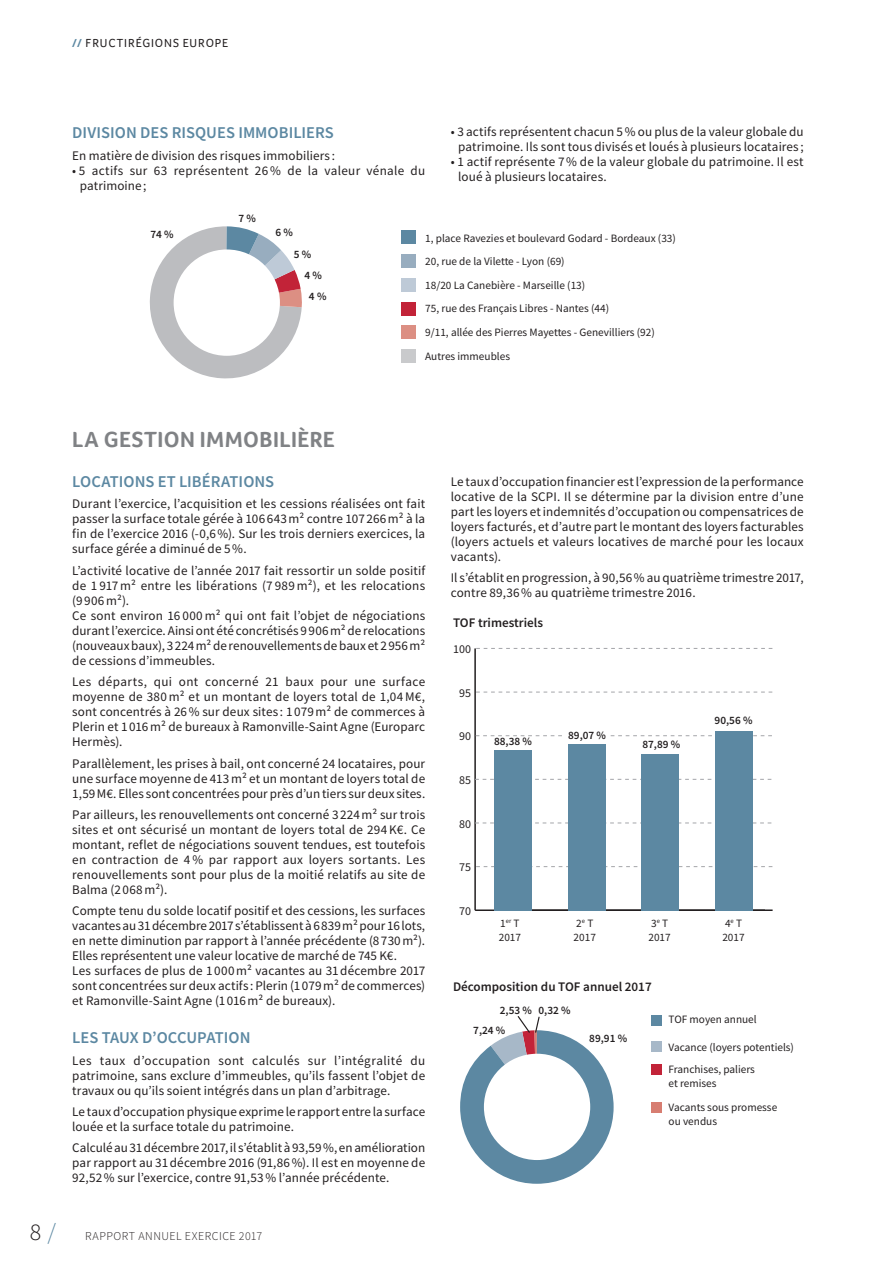
<style>
.page{position:relative;width:893px;height:1263px;background:#fff}
.page>*{position:absolute;margin:0;border:0;box-sizing:border-box;transform-origin:0 0}
.t1{font:700 22.5px "Foco";color:#808285}
.t2{font:600 16.5px "Source Sans Pro";letter-spacing:-.005em;color:#5c88a2}
.t3{font:13.2px/15px "Source Sans Pro";letter-spacing:.01em;color:#231f20;text-align:justify}
.t4{font:600 13.2px "Source Sans Pro";color:#231f20}
.t5{font:300 12px "Source Sans Pro";letter-spacing:.035em;color:#231f20}
.t6{font:12px "Foco";letter-spacing:.075em;color:#231f20}
.t7{font:12px "Source Sans Pro";color:#231f20}
.t8{font:11.25px/13.5px "Source Sans Pro";color:#231f20}
.t9{font:600 11.25px "Source Sans Pro";color:#231f20}
.s1{font-weight:700;color:#5c88a2}
.s2{font-size:24px}
.s3{font-size:24px;color:#5c88a2}
</style>
<div class="page">
<svg style="left:149px;top:226px;width:153px;height:153px"></svg>
<div style="left:401px;top:230px;width:15px;height:14px;background:#5c88a2"></div>
<div style="left:401px;top:254px;width:15px;height:14px;background:#98adbf"></div>
<div style="left:401px;top:278px;width:15px;height:14px;background:#becad7"></div>
<div style="left:401px;top:302px;width:15px;height:13px;background:#c22338"></div>
<div style="left:401px;top:325px;width:15px;height:14px;background:#dc8f83"></div>
<div style="left:401px;top:349px;width:15px;height:14px;background:#c9cacc"></div>
<div style="left:174px;top:249px;width:106px;height:107px;background:#fff;border-radius:50%"></div>
<div style="left:651px;top:1015px;width:10px;height:10px;background:#5c88a2"></div>
<div style="left:651px;top:1041px;width:10px;height:10px;background:#a7b8c8"></div>
<div style="left:651px;top:1064px;width:10px;height:11px;background:#c22338"></div>
<div style="left:651px;top:1102px;width:10px;height:11px;background:#d77d71"></div>
<hr style="left:474px;top:648px;width:2px;height:262px;background:#231f20">
<hr style="left:475px;top:909px;width:298px;height:2px;background:#231f20">
<svg style="left:476px;top:866px;width:297px;height:1px"></svg>
<svg style="left:475px;top:822px;width:297px;height:1px"></svg>
<svg style="left:475px;top:779px;width:297px;height:1px"></svg>
<svg style="left:476px;top:735px;width:296px;height:1px"></svg>
<svg style="left:476px;top:691px;width:297px;height:2px"></svg>
<svg style="left:476px;top:648px;width:297px;height:1px"></svg>
<div style="left:494px;top:750px;width:37px;height:160px;background:#5c88a2"></div>
<div style="left:568px;top:744px;width:37px;height:166px;background:#5c88a2"></div>
<div style="left:642px;top:754px;width:37px;height:156px;background:#5c88a2"></div>
<div style="left:715px;top:731px;width:38px;height:179px;background:#5c88a2"></div>
<svg style="left:460px;top:1016px;width:154px;height:168px"></svg>
<div style="left:566px;top:727px;width:42px;height:14px;background:#fff"></div>
<p class="t6" style="left:72px;top:35px;width:158px"><span class="s1">//</span> FRUCTIRÉGIONS EUROPE</p>
<p class="t2" style="left:72px;top:122px;width:19px">DIVISION</p>
<p class="t2" style="left:140px;top:122px;width:10px">DES</p>
<p class="t2" style="left:172px;top:122px;width:45px">RISQUES</p>
<p class="t2" style="left:238px;top:122px;width:10px">IMMOBILIERS</p>
<p class="t3" style="left:72px;top:148px;width:264px">En matière de division des risques immobiliers :</p>
<p class="t3" style="left:80px;top:163px;width:347px;text-indent:-7px">• 5 actifs sur 63 représentent 26 % de la valeur vénale du patrimoine ;</p>
<p class="t9" style="left:238px;top:211px;width:19px">7 %</p>
<p class="t3" style="left:451px;top:124px;width:354px;text-align:center">• 3 actifs représentent chacun 5 % ou plus de la valeur globale du patrimoine. Ils sont tous divisés et loués à plusieurs locataires ;</p>
<p class="t3" style="left:458px;top:154px;width:347px;text-indent:-7px">• 1 actif représente 7 % de la valeur globale du patrimoine. Il est loué à plusieurs locataires.</p>
<p class="t9" style="left:150px;top:226px;width:25px">74 %</p>
<p class="t9" style="left:275px;top:225px;width:19px">6 %</p>
<p class="t9" style="left:294px;top:246px;width:19px">5 %</p>
<p class="t9" style="left:304px;top:268px;width:19px">4 %</p>
<p class="t9" style="left:309px;top:289px;width:19px">4 %</p>
<p class="t8" style="left:425px;top:226px;width:252px;line-height:23.5px">1, place Ravezies et boulevard Godard - Bordeaux (33)<br>20, rue de la Vilette - Lyon (69)<br>18/20 La Canebière - Marseille (13)<br>75, rue des Français Libres - Nantes (44)<br>9/11, allée des Pierres Mayettes - Genevilliers (92)<br>Autres immeubles</p>
<h1 class="t1" style="left:72px;top:425px;width:46px">LA GESTION</h1>
<h1 class="t1" style="left:200px;top:425px;width:16px">IMMO</h1>
<h1 class="t1" style="left:259px;top:425px;width:63px">BILIÈRE</h1>
<p class="t2" style="left:72px;top:471px;width:19px">LOCATIONS</p>
<p class="t2" style="left:158px;top:471px;width:31px">ET LIBÉRATIONS</p>
<p class="t3" style="left:72px;top:496px;width:354px">Durant l’exercice, l’acquisition et les cessions réalisées ont fait passer la surface totale gérée à 106643 m² contre 107266 m² à la fin de l’exercice 2016 (-0,6 %). Sur les trois derniers exercices, la surface gérée a diminué de 5 %.</p>
<p class="t3" style="left:72px;top:563px;width:354px;text-align:left">L’activité locative de l’année 2017 fait ressortir un solde positif de 1 917 m² entre les libérations (7 989 m²), et les relocations (9 906 m²).<br>Ce sont environ 16 000 m² qui ont fait l’objet de négociations durant l’exercice. Ainsi ont été concrétisés 9906 m² de relocations (nouveaux baux), 3224 m² de renouvellements de baux et 2956 m² de cessions d’immeubles.</p>
<p class="t3" style="left:72px;top:674px;width:354px">Les départs, qui ont concerné 21 baux pour une surface moyenne de 380 m² et un montant de loyers total de 1,04 M€, sont concentrés à 26 % sur deux sites : 1 079 m² de commerces à Plerin et 1 016 m² de bureaux à Ramonville-Saint Agne (Europarc Hermès).</p>
<p class="t3" style="left:72px;top:756px;width:354px">Parallèlement, les prises à bail, ont concerné 24 locataires, pour une surface moyenne de 413 m² et un montant de loyers total de 1,59 M€. Elles sont concentrées pour près d’un tiers sur deux sites.</p>
<p class="t3" style="left:72px;top:807px;width:354px">Par ailleurs, les renouvellements ont concerné 3 224 m² sur trois sites et ont sécurisé un montant de loyers total de 294 K€. Ce montant, reflet de négociations souvent tendues, est toutefois en contraction de 4 % par rapport aux loyers sortants. Les renouvellements sont pour plus de la moitié relatifs au site de Balma (2 068 m²).</p>
<p class="t3" style="left:72px;top:903px;width:354px;text-align:left">Compte tenu du solde locatif positif et des cessions, les surfaces vacantes au 31 décembre 2017 s’établissent à 6839 m² pour 16 lots, en nette diminution par rapport à l’année précédente (8730 m²).<br>Elles représentent une valeur locative de marché de 745 K€.<br>Les surfaces de plus de 1 000 m² vacantes au 31 décembre 2017 sont concentrées sur deux actifs : Plerin (1079 m² de commerces) et Ramonville-Saint Agne (1 016 m² de bureaux).</p>
<p class="t2" style="left:72px;top:1027px;width:40px">LES TAUX</p>
<p class="t2" style="left:142px;top:1027px;width:25px">D’OCCUPATION</p>
<p class="t3" style="left:72px;top:1052px;width:354px">Les taux d’occupation sont calculés sur l’intégralité du patrimoine, sans exclure d’immeubles, qu’ils fassent l’objet de travaux ou qu’ils soient intégrés dans un plan d’arbitrage.</p>
<p class="t3" style="left:72px;top:1104px;width:354px">Le taux d’occupation physique exprime le rapport entre la surface louée et la surface totale du patrimoine.</p>
<p class="t3" style="left:72px;top:1140px;width:354px">Calculé au 31 décembre 2017, il s’établit à 93,59 %, en amélioration par rapport au 31 décembre 2016 (91,86 %). Il est en moyenne de 92,52 % sur l’exercice, contre 91,53 % l’année précédente.</p>
<p class="t5" style="left:30px;top:1228px;width:234px"><span class="s2">8</span> <span class="s3">/</span> RAPPORT ANNUEL EXERCICE 2017</p>
<p class="t3" style="left:451px;top:474px;width:354px">Le taux d’occupation financier est l’expression de la performance locative de la SCPI. Il se détermine par la division entre d’une part les loyers et indemnités d’occupation ou compensatrices de loyers facturés, et d’autre part le montant des loyers facturables (loyers actuels et valeurs locatives de marché pour les locaux vacants).</p>
<p class="t3" style="left:451px;top:570px;width:354px">Il s’établit en progression, à 90,56 % au quatrième trimestre 2017, contre 89,36 % au quatrième trimestre 2016.</p>
<p class="t4" style="left:453px;top:614px;width:92px">TOF TRIMESTRIELS</p>
<p class="t7" style="left:453px;top:641px;width:19px">100</p>
<p class="t7" style="left:459px;top:685px;width:13px">95</p>
<p class="t7" style="left:459px;top:729px;width:13px">90</p>
<p class="t7" style="left:459px;top:772px;width:13px">85</p>
<p class="t7" style="left:459px;top:816px;width:13px">80</p>
<p class="t7" style="left:459px;top:859px;width:13px">75</p>
<p class="t7" style="left:459px;top:903px;width:13px">70</p>
<p class="t9" style="left:568px;top:728px;width:39px">89,07 %</p>
<p class="t9" style="left:494px;top:734px;width:39px">88,38 %</p>
<p class="t9" style="left:642px;top:737px;width:39px">87,89 %</p>
<p class="t9" style="left:715px;top:713px;width:39px">90,56 %</p>
<p class="t8" style="left:499px;top:917px;width:24px">1<sup>er</sup> T<br>2017</p>
<p class="t8" style="left:574px;top:917px;width:24px">2<sup>e</sup> T<br>2017</p>
<p class="t8" style="left:648px;top:917px;width:24px">3<sup>e</sup> T<br>2017</p>
<p class="t8" style="left:722px;top:917px;width:24px">4<sup>e</sup> T<br>2017</p>
<p class="t4" style="left:453px;top:978px;width:200px">DÉCOMPOSITION DU TOF ANNUEL 2017</p>
<p class="t9" style="left:500px;top:1003px;width:72px">2,53 % 0,32 %</p>
<p class="t9" style="left:473px;top:1023px;width:34px">7,24 %</p>
<p class="t9" style="left:589px;top:1030px;width:39px">89,91 %</p>
<p class="t8" style="left:669px;top:1012px;width:90px">TOF moyen annuel</p>
<p class="t8" style="left:669px;top:1041px;width:127px">Vacance (loyers potentiels)</p>
<p class="t8" style="left:669px;top:1063px;width:88px">Franchises, paliers et remises</p>
<p class="t8" style="left:669px;top:1101px;width:110px">Vacants sous promesse ou vendus</p>
</div>
